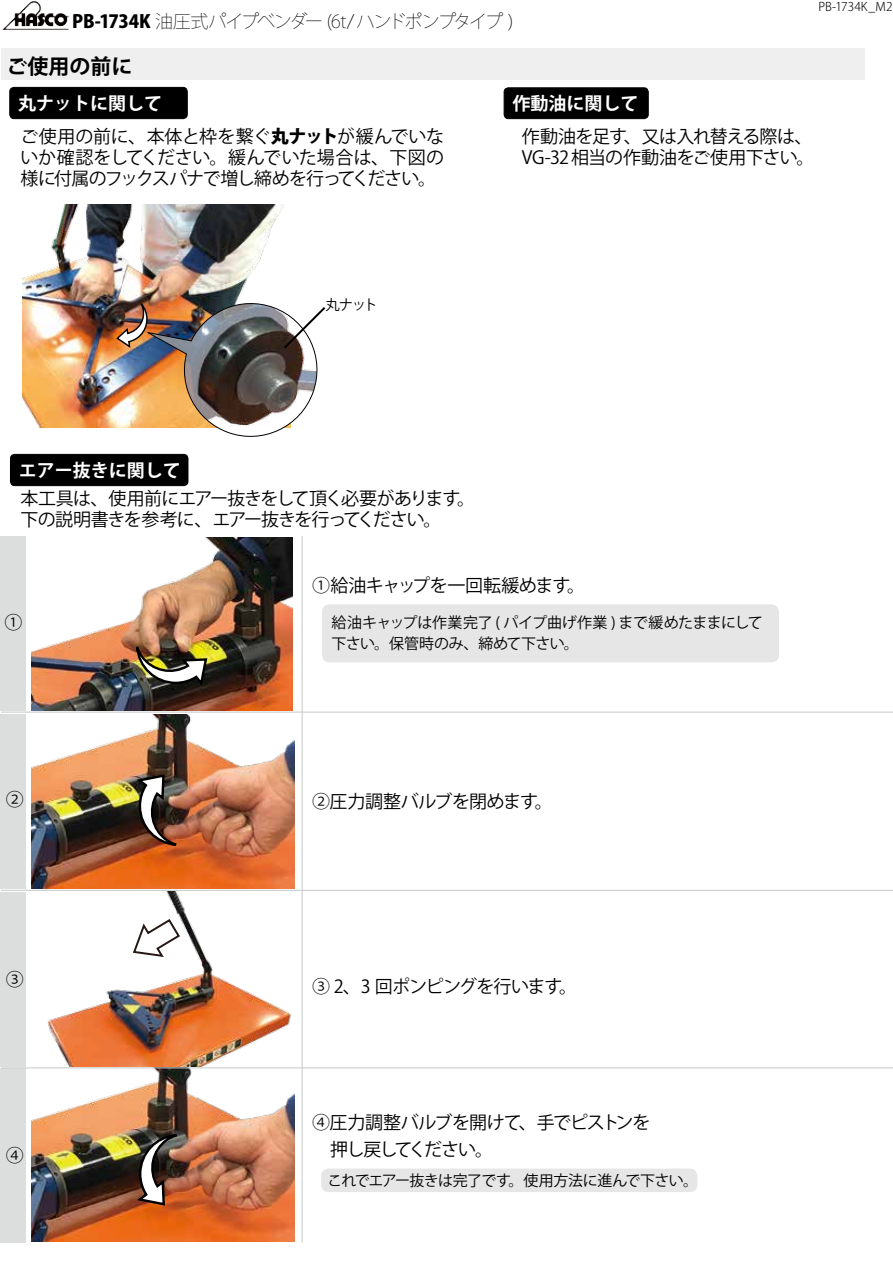
<style>
.page{position:relative;width:893px;height:1263px;background:#fff}
.page>*{position:absolute;margin:0;border:0;box-sizing:border-box;transform-origin:0 0}
.t1{font:700 21px "Koz Go Pr 6 N";color:#000}
.t2{font:18px/21px "Koz Go Pro";letter-spacing:-.045em;color:#000}
.t3{font:200 18px "Koz Go Pro";letter-spacing:-.09em;color:#000}
.t4{font:700 18px "Koz Go Pr 6 N";color:#fff}
.t5{font:18px "Koz Go Pro";letter-spacing:-.025em;color:#000}
.t6{font:18px "Koz Go Pro";letter-spacing:-.075em;color:#000}
.t7{font:15px/21px "Koz Go Pro";letter-spacing:-.03em;color:#000}
.t8{font:15px "Koz Go Pro";letter-spacing:-.05em;color:#000}
.t9{font:14.25px "Koz Go Pro";color:#000}
.t10{font:300 12px "Koz Go Pro";color:#000}
.s1{font-weight:800}
</style>
<div class="page">
<img style="left:31px;top:538px;width:262px;height:172px">
<img style="left:47px;top:892px;width:244px;height:174px">
<img style="left:31px;top:714px;width:263px;height:174px">
<img style="left:32px;top:1068px;width:263px;height:173px">
<img style="left:2px;top:1px;width:67px;height:29px">
<img style="left:133px;top:626px;width:76px;height:63px">
<div style="left:10px;top:87px;width:177px;height:32px;background:#000;border-radius:4px"></div>
<div style="left:10px;top:87px;width:177px;height:32px;border:1px solid #000;border-radius:4px"></div>
<div style="left:321px;top:1168px;width:376px;height:24px;background:#e6e6e6;border-radius:7px"></div>
<div style="left:1px;top:49px;width:863px;height:31px;background:#efefef"></div>
<img style="left:23px;top:205px;width:261px;height:223px">
<hr style="left:302px;top:536px;width:1px;height:706px;background:#c9caca">
<div style="left:10px;top:454px;width:178px;height:32px;background:#000;border-radius:4px"></div>
<div style="left:10px;top:454px;width:178px;height:32px;border:1px solid #000;border-radius:4px"></div>
<img style="left:134px;top:773px;width:62px;height:75px">
<svg style="left:132px;top:917px;width:49px;height:41px"></svg>
<hr style="left:1px;top:890px;width:892px;height:1px;background:#c9caca">
<div style="left:0;top:536px;width:25px;height:174px;background:#dcdddd"></div>
<div style="left:0;top:714px;width:25px;height:174px;background:#dcdddd"></div>
<div style="left:0;top:892px;width:25px;height:174px;background:#dcdddd"></div>
<hr style="left:1px;top:711px;width:892px;height:2px;background:#c9caca">
<div style="left:0;top:1068px;width:25px;height:174px;background:#dcdddd"></div>
<hr style="left:1px;top:1067px;width:892px;height:1px;background:#c9caca">
<img style="left:134px;top:1131px;width:63px;height:76px">
<div style="left:322px;top:604px;width:457px;height:58px;background:#e6e6e6;border-radius:7px"></div>
<img style="left:115px;top:294px;width:211px;height:143px">
<div style="left:504px;top:88px;width:144px;height:31px;background:#000;border-radius:4px"></div>
<div style="left:504px;top:88px;width:144px;height:31px;border:1px solid #000;border-radius:4px"></div>
<p class="t3" style="left:72px;top:9px;width:442px"><span class="s1">PB-1734K</span> 油圧式パイプベンダー /t6( ハンドポンプタイプ (</p>
<p class="t1" style="left:6px;top:54px;width:127px">ご使用の前に</p>
<p class="t4" style="left:18px;top:93px;width:145px">丸ナットに関して</p>
<p class="t2" style="left:21px;top:126px;width:425px;text-align:justify">ご使用の前に、本体と枠を繋ぐ<span class="s1">丸ナット</span>が緩んでいないか確認をしてください。緩んでいた場合は、下図の様に付属のフックスパナで増し締めを行ってください。</p>
<p class="t4" style="left:513px;top:94px;width:127px">作動油に関して</p>
<p class="t2" style="left:624px;top:126px;width:190px">、又は入れ替える際は、</p>
<p class="t2" style="left:522px;top:126px;width:294px">作動油を足す<br>VG-32 相当の作動油をご使用下さい。</p>
<p class="t10" style="left:819px;top:-2px;width:75px">PB-1734K_M2</p>
<p class="t9" style="left:325px;top:296px;width:54px">丸ナット</p>
<p class="t4" style="left:19px;top:460px;width:163px">エアー抜きに関して</p>
<p class="t2" style="left:21px;top:488px;width:441px">本工具は、使用前にエアー抜きをして頂く必要があります下の説明書きを参考に、エアー抜きを行ってください。</p>
<p class="t2" style="left:457px;top:488px;width:19px">。</p>
<p class="t2" style="left:5px;top:613px;width:19px">1</p>
<p class="t2" style="left:6px;top:790px;width:19px">2</p>
<p class="t5" style="left:312px;top:573px;width:260px">①給油キャップを一回転緩めます</p>
<p class="t2" style="left:567px;top:575px;width:19px">。</p>
<p class="t7" style="left:332px;top:612px;width:433px">給油キャップは作業完了 ( パイプ曲げ作業 ) まで緩めたままにして下さい。保管時のみ、締めて下さい。</p>
<p class="t2" style="left:312px;top:792px;width:227px">②圧力調整バルブを閉めます</p>
<p class="t2" style="left:535px;top:792px;width:19px">。</p>
<p class="t2" style="left:6px;top:969px;width:19px">3</p>
<p class="t2" style="left:6px;top:1145px;width:19px">4</p>
<p class="t2" style="left:312px;top:976px;width:252px">③ 、2 3 回ポンピングを行います</p>
<p class="t2" style="left:559px;top:976px;width:19px">。</p>
<p class="t2" style="left:312px;top:1109px;width:211px;line-height:27px">④圧力調整バルブを開けて　押し戻してください。</p>
<p class="t6" style="left:519px;top:1111px;width:133px">、手でピストンを</p>
<p class="t7" style="left:508px;top:1170px;width:191px">。使用方法に進んで下さい。</p>
<p class="t8" style="left:327px;top:1171px;width:185px">これでエアー抜きは完了です</p>
</div>
